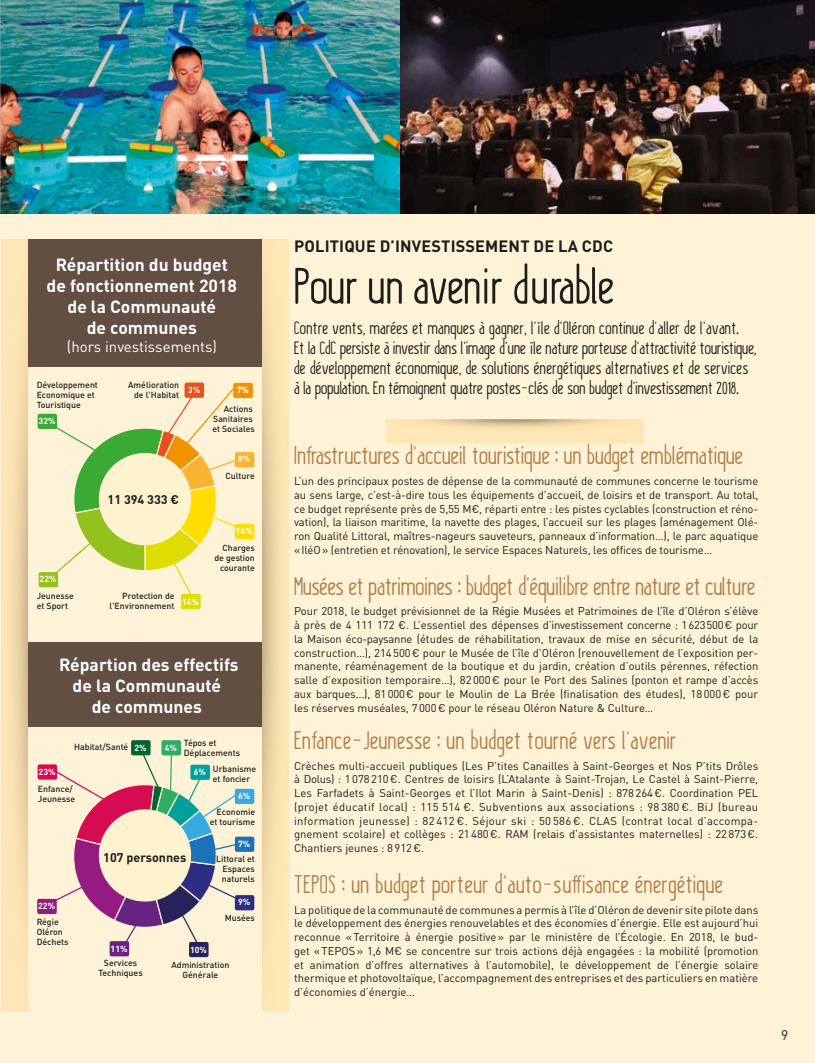
<style>
.page{position:relative;width:815px;height:1063px;background:#fff3d7}
.page>*{position:absolute;margin:0;border:0;box-sizing:border-box;transform-origin:0 0}
.t1{font:50px "Kraftstoff";color:#1d1d1b}
.t2{font:25px "Kraftstoff";letter-spacing:.01em;color:#b17f4a}
.t3{font:17.5px/20px "Kraftstoff";letter-spacing:.01em;color:#1d1d1b}
.t4{font:700 17.5px/21px "DINOT";color:#fff;text-align:center}
.t5{font:700 16.25px "DINOT";letter-spacing:.01em;color:#1d1d1b}
.t6{font:15px "DINOT";color:#fff}
.t7{font:13.75px "DINOT";color:#1d1d1b}
.t8{font:700 12.5px "DINOT";color:#1d1d1b}
.t9{font:11.25px/13.8px "DINOT";color:#1d1d1b;text-align:justify}
.t10{font:500 8.75px/10px "DINOT";color:#1d1d1b}
.t11{font:700 8.75px "DINOT";color:#fff}
.s1{font-family:"DINOT";font-weight:300}
</style>
<div class="page">
<img style="left:1px;top:0;width:399px;height:214px">
<img style="left:400px;top:0;width:415px;height:214px">
<img style="left:0;top:0;width:1px;height:214px">
<svg style="left:387px;top:419px;width:256px;height:23px;background:#f7dfae"></svg>
<svg style="left:262px;top:239px;width:27px;height:772px;background:#f3dcac"></svg>
<svg style="left:2px;top:239px;width:26px;height:772px;background:#f5ddad"></svg>
<div style="left:28px;top:239px;width:234px;height:128px;background:#634e42"></div>
<div style="left:28px;top:642px;width:234px;height:84px;background:#634e42"></div>
<div style="left:184px;top:382px;width:21px;height:16px;background:#e94e1b;border-radius:3px"></div>
<div style="left:183px;top:381px;width:22px;height:18px;border:1px solid #fff2ce;border-radius:3px"></div>
<div style="left:37px;top:413px;width:21px;height:17px;background:#3aaa35;border-radius:3px"></div>
<div style="left:36px;top:412px;width:22px;height:18px;border:1px solid #fff2ce;border-radius:3px"></div>
<div style="left:233px;top:382px;width:20px;height:17px;background:#f39200;border-radius:3px"></div>
<div style="left:232px;top:382px;width:22px;height:17px;border:1px solid #fff2ce;border-radius:3px"></div>
<div style="left:234px;top:452px;width:21px;height:16px;background:#f9b234;border-radius:3px"></div>
<div style="left:234px;top:451px;width:22px;height:18px;border:1px solid #fff2ce;border-radius:3px"></div>
<div style="left:234px;top:523px;width:21px;height:17px;background:#fd0;border-radius:3px"></div>
<div style="left:234px;top:523px;width:22px;height:17px;border:1px solid #fff2ce;border-radius:3px"></div>
<div style="left:38px;top:571px;width:21px;height:17px;background:#95c11f;border-radius:3px"></div>
<div style="left:37px;top:571px;width:22px;height:18px;border:1px solid #fff2ce;border-radius:3px"></div>
<div style="left:180px;top:593px;width:21px;height:17px;background:#dedc00;border-radius:3px"></div>
<div style="left:180px;top:593px;width:22px;height:17px;border:1px solid #fff2ce;border-radius:3px"></div>
<svg style="left:53px;top:386px;width:185px;height:210px"></svg>
<div style="left:130px;top:740px;width:21px;height:16px;background:#006533;border-radius:3px"></div>
<div style="left:130px;top:739px;width:22px;height:18px;border:1px solid #fff2ce;border-radius:3px"></div>
<div style="left:37px;top:764px;width:21px;height:16px;background:#d60b52;border-radius:3px"></div>
<div style="left:36px;top:763px;width:22px;height:18px;border:1px solid #fff2ce;border-radius:3px"></div>
<div style="left:161px;top:740px;width:21px;height:16px;background:#2fac66;border-radius:3px"></div>
<div style="left:160px;top:739px;width:22px;height:18px;border:1px solid #fff2ce;border-radius:3px"></div>
<div style="left:234px;top:788px;width:21px;height:17px;background:#36a9e1;border-radius:3px"></div>
<div style="left:234px;top:788px;width:22px;height:17px;border:1px solid #fff2ce;border-radius:3px"></div>
<div style="left:234px;top:894px;width:21px;height:17px;background:#2d2e83;border-radius:3px"></div>
<div style="left:234px;top:894px;width:22px;height:18px;border:1px solid #fff2ce;border-radius:3px"></div>
<div style="left:37px;top:898px;width:20px;height:17px;background:#951b81;border-radius:3px"></div>
<div style="left:36px;top:898px;width:22px;height:17px;border:1px solid #fff2ce;border-radius:3px"></div>
<div style="left:188px;top:941px;width:21px;height:17px;background:#29235c;border-radius:3px"></div>
<div style="left:188px;top:941px;width:22px;height:17px;border:1px solid #fff2ce;border-radius:3px"></div>
<div style="left:234px;top:836px;width:21px;height:16px;background:#1d71b8;border-radius:3px"></div>
<div style="left:234px;top:835px;width:22px;height:18px;border:1px solid #fff2ce;border-radius:3px"></div>
<div style="left:109px;top:941px;width:21px;height:16px;background:#662383;border-radius:3px"></div>
<div style="left:108px;top:940px;width:22px;height:18px;border:1px solid #fff2ce;border-radius:3px"></div>
<svg style="left:53px;top:752px;width:185px;height:193px"></svg>
<h3 class="t4" style="left:47px;top:253px;width:192px">Répartition du budget de fonctionnement 2018 de la Communauté<br>de communes</h3>
<h3 class="t6" style="left:67px;top:337px;width:152px">(hors investissements)</h3>
<p class="t10" style="left:128px;top:379px;width:52px;text-align:right">Amélioration de l'Habitat</p>
<p class="t10" style="left:37px;top:379px;width:63px">Développement<br>Economique et<br>Touristique</p>
<p class="t11" style="left:188px;top:384px;width:14px">3%</p>
<p class="t11" style="left:39px;top:415px;width:18px">32%</p>
<p class="t11" style="left:40px;top:574px;width:18px">22%</p>
<p class="t10" style="left:37px;top:590px;width:39px">Jeunesse et Sport</p>
<p class="t8" style="left:108px;top:491px;width:73px">11 394 333 €</p>
<p class="t10" style="left:110px;top:590px;width:66px;text-align:right">Protection de l'Environnement</p>
<p class="t11" style="left:182px;top:596px;width:18px">14%</p>
<p class="t11" style="left:237px;top:384px;width:14px">7%</p>
<p class="t10" style="left:212px;top:403px;width:44px;text-indent:11px">Actions<br>Sanitaires et Sociales</p>
<p class="t11" style="left:238px;top:454px;width:14px">8%</p>
<p class="t10" style="left:225px;top:470px;width:31px">Culture</p>
<p class="t11" style="left:236px;top:525px;width:18px">14%</p>
<p class="t10" style="left:214px;top:543px;width:42px;text-align:right">Charges de gestion courante</p>
<h3 class="t4" style="left:59px;top:654px;width:181px">Répartion des effectifs de la Communauté<br>de communes</h3>
<p class="t10" style="left:74px;top:742px;width:56px">Habitat/Santé</p>
<p class="t11" style="left:134px;top:742px;width:14px">2%</p>
<p class="t10" style="left:184px;top:738px;width:58px">Tépos et<br>Déplacements</p>
<p class="t11" style="left:165px;top:742px;width:14px">4%</p>
<p class="t11" style="left:39px;top:766px;width:18px">23%</p>
<p class="t10" style="left:38px;top:783px;width:39px">Enfance/<br>Jeunesse</p>
<p class="t10" style="left:213px;top:763px;width:45px">Urbanisme et foncier</p>
<p class="t10" style="left:210px;top:807px;width:47px;text-align:right">Economie et tourisme</p>
<p class="t11" style="left:194px;top:766px;width:14px">6%</p>
<p class="t11" style="left:238px;top:790px;width:14px">6%</p>
<p class="t11" style="left:238px;top:838px;width:14px">7%</p>
<p class="t11" style="left:38px;top:900px;width:18px">22%</p>
<p class="t10" style="left:37px;top:916px;width:33px">Régie<br>Oléron<br>Déchets</p>
<p class="t8" style="left:103px;top:849px;width:85px">107 personnes</p>
<p class="t11" style="left:111px;top:943px;width:18px">11%</p>
<p class="t11" style="left:190px;top:944px;width:18px">10%</p>
<p class="t10" style="left:222px;top:854px;width:34px;text-align:justify;text-indent:-6px">Littoral et Espaces naturels</p>
<p class="t11" style="left:238px;top:897px;width:14px">9%</p>
<p class="t10" style="left:225px;top:912px;width:32px">Musées</p>
<p class="t10" style="left:98px;top:958px;width:46px;text-align:center">Services<br>Techniques</p>
<p class="t10" style="left:171px;top:960px;width:60px;text-align:center">Administration<br>Générale</p>
<h3 class="t5" style="left:294px;top:235px;width:320px">POLITIQUE D’INVESTISSEMENT DE LA CDC</h3>
<h1 class="t1" style="left:294px;top:255px;width:321px">Pour un avenir durable</h1>
<p class="t3" style="left:294px;top:319px;width:464px">Contre vents, marées et manques à gagner, l’île d’Oléron continue d’aller de l’avant.<br>Et la CdC persiste à investir dans l’image d’une île nature porteuse d’attractivité touristique, de développement économique, de solutions énergétiques alternatives et de services à la population. En témoignent quatre postes<span class="s1">-</span>clés de son budget d’investissement 2018.</p>
<h2 class="t2" style="left:294px;top:440px;width:450px">Infrastructures d’accueil touristique : un budget emblématique</h2>
<p class="t9" style="left:294px;top:474px;width:466px">L’un des principaux postes de dépense de la communauté de communes concerne le tourisme au sens large, c’est-à-dire tous les équipements d’accueil, de loisirs et de transport. Au total, ce budget représente près de 5,55 M€, réparti entre : les pistes cyclables (construction et réno&shy;vation), la liaison maritime, la navette des plages, l’accueil sur les plages (aménagement Olé&shy;ron Qualité Littoral, maîtres-nageurs sauveteurs, panneaux d’information…), le parc aquatique «IléO» (entretien et rénovation), le service Espaces Naturels, les offices de tourisme…</p>
<h2 class="t2" style="left:294px;top:570px;width:463px">Musées et patrimoines : budget d’équilibre entre nature et culture</h2>
<p class="t9" style="left:294px;top:604px;width:466px">Pour 2018, le budget prévisionnel de la Régie Musées et Patrimoines de l’île d’Oléron s’élève à près de 4 111 172 €. L’essentiel des dépenses d’investissement concerne : 1623500€ pour la Maison éco-paysanne (études de réhabilitation, travaux de mise en sécurité, début de la construction…), 214500€ pour le Musée de l’île d’Oléron (renouvellement de l’exposition per&shy;manente, réaménagement de la boutique et du jardin, création d’outils pérennes, réfection salle d’exposition temporaire…), 82000€ pour le Port des Salines (ponton et rampe d’accès aux barques…), 81000€ pour le Moulin de La Brée (finalisation des études), 18000€ pour les réserves muséales, 7000€ pour le réseau Oléron Nature &amp; Culture…</p>
<h2 class="t2" style="left:294px;top:724px;width:384px">Enfance<span class="s1">-</span>Jeunesse : un budget tourné vers l’avenir</h2>
<p class="t9" style="left:294px;top:758px;width:466px;text-align:left">Crèches multi-accueil publiques (Les P’tites Canailles à Saint-Georges et Nos P’tits Drôles à Dolus) : 1078210€. Centres de loisirs (L’Atalante à Saint-Trojan, Le Castel à Saint-Pierre, Les Farfadets à Saint-Georges et l’Ilot Marin à Saint-Denis) : 878264€. Coordination PEL (projet éducatif local) : 115 514 €. Subventions aux associations : 98 380 €. BiJ (bureau information jeunesse) : 82 412 €. Séjour ski : 50 586 €. CLAS (contrat local d’accompa&shy;gnement scolaire) et collèges : 21480€. RAM (relais d’assistantes maternelles) : 22873€.<br>Chantiers jeunes : 8912€.</p>
<h2 class="t2" style="left:294px;top:868px;width:430px">TEPOS : un budget porteur d’auto<span class="s1">-</span>suffisance énergétique</h2>
<p class="t9" style="left:294px;top:902px;width:466px">La politique de la communauté de communes a permis à l’île d’Oléron de devenir site pilote dans le développement des énergies renouvelables et des économies d’énergie. Elle est aujourd’hui reconnue «Territoire à énergie positive» par le ministère de l’Écologie. En 2018, le bud&shy;get «TEPOS» 1,6 M€ se concentre sur trois actions déjà engagées : la mobilité (promotion et animation d’offres alternatives à l’automobile), le développement de l’énergie solaire thermique et photovoltaïque, l’accompagnement des entreprises et des particuliers en matière d’économies d’énergie…</p>
<p class="t7" style="left:781px;top:1027px;width:9px">9</p>
</div>
